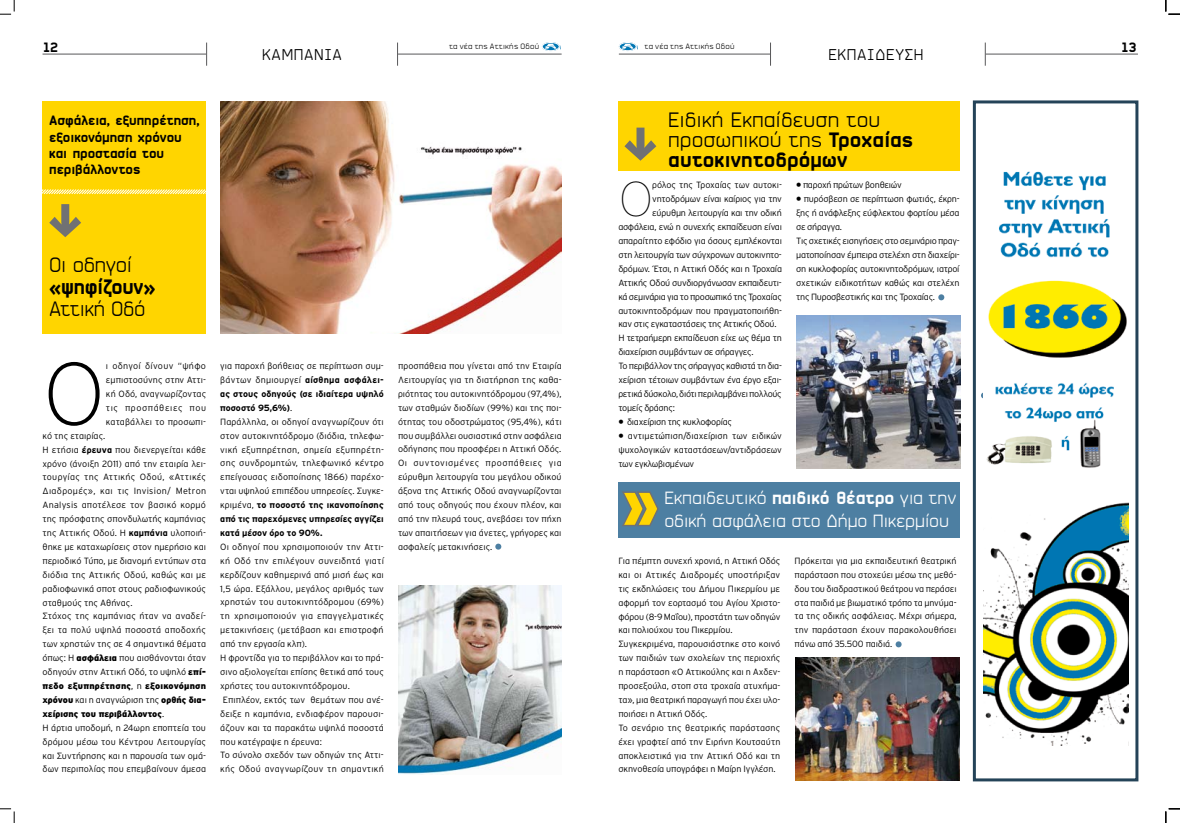
<style>
.page{position:relative;width:1180px;height:823px;background:#fff}
.page>*{position:absolute;margin:0;border:0;box-sizing:border-box;transform-origin:0 0}
.t1{font:200 88.4px "Interstate GR";color:#000}
.t2{font:100 48.7px "Interstate GR";color:#000}
.t3{font:20px/20px "PF Sector B Light";letter-spacing:-.005em;color:#000}
.t4{font:20px "PF Sector B Black";letter-spacing:.005em;color:#000}
.t5{font:20px "PF Sector B Black";letter-spacing:-.02em;color:#000}
.t6{font:17px/23px "PF Sector B Light";letter-spacing:-.01em;color:#fff}
.t7{font:15px "PF Sector B Light";letter-spacing:.05em;color:#000}
.t8{font:13px/16px "PF Sector B Black";color:#000}
.t9{font:300 9px/13.9px "Interstate GR";letter-spacing:-.01em;color:#000;text-align:justify}
.t10{font:300 9px/13.9px "Interstate GR";letter-spacing:-.03em;color:#000}
.t11{font:300 9px/13.9px "Interstate GR";letter-spacing:.01em;color:#000}
.t12{font:7.5px "PF Sector B Light";letter-spacing:.04em;color:#000}
.s1{font-weight:700}
.s2{font-weight:900}
.s3{font-family:"PF Sector B Black"}
</style>
<div class="page">
<div style="left:42px;top:101px;width:164px;height:232px;background:#ffd500"></div>
<svg style="left:42px;top:189px;width:164px;height:6px"></svg>
<svg style="left:49px;top:204px;width:32px;height:33px"></svg>
<hr style="left:43px;top:54px;width:163px;height:1px;background:#58585a">
<hr style="left:398px;top:54px;width:163px;height:1px;background:#58585a">
<svg style="left:206px;top:43px;width:1px;height:23px"></svg>
<svg style="left:397px;top:43px;width:1px;height:23px"></svg>
<svg style="left:1165px;top:0;width:14px;height:15px"></svg>
<svg style="left:1165px;top:808px;width:14px;height:14px"></svg>
<hr style="left:618px;top:54px;width:152px;height:1px;background:#58585a">
<hr style="left:985px;top:54px;width:152px;height:1px;background:#58585a">
<svg style="left:770px;top:43px;width:1px;height:23px"></svg>
<svg style="left:984px;top:43px;width:1px;height:23px"></svg>
<svg style="left:619px;top:42px;width:17px;height:9px"></svg>
<svg style="left:0;top:0;width:15px;height:15px"></svg>
<svg style="left:0;top:808px;width:15px;height:14px"></svg>
<svg style="left:542px;top:42px;width:17px;height:9px"></svg>
<img style="left:220px;top:102px;width:341px;height:231px">
<img style="left:398px;top:585px;width:163px;height:189px">
<div style="left:972px;top:100px;width:166px;height:681px;border:3px solid #244358"></div>
<img style="left:982px;top:171px;width:146px;height:574px">
<div style="left:618px;top:101px;width:341px;height:70px;background:#ffd500"></div>
<svg style="left:624px;top:127px;width:32px;height:34px"></svg>
<img style="left:796px;top:315px;width:164px;height:153px">
<div style="left:618px;top:482px;width:341px;height:56px;background:#4d7fa2"></div>
<svg style="left:622px;top:491px;width:37px;height:35px"></svg>
<img style="left:795px;top:657px;width:164px;height:123px">
<svg style="left:495px;top:543px;width:6px;height:6px"></svg>
<svg style="left:938px;top:294px;width:6px;height:6px"></svg>
<svg style="left:895px;top:641px;width:6px;height:6px"></svg>
<h3 class="t8" style="left:42px;top:39px;width:17px">12</h3>
<p class="t12" style="left:449px;top:42px;width:91px">τα νέα της Αττικής Οδού</p>
<p class="t12" style="left:644px;top:42px;width:91px">τα νέα της Αττικής Οδού</p>
<h3 class="t8" style="left:1120px;top:39px;width:18px">13</h3>
<h3 class="t7" style="left:262px;top:45px;width:81px">ΚΑΜΠΑΝΙΑ</h3>
<h3 class="t7" style="left:828px;top:45px;width:97px">ΕΚΠΑΙΔΕΥΣΗ</h3>
<h3 class="t8" style="left:49px;top:112px;width:152px">Ασφάλεια, εξυπηρέτηση, εξοικονόμηση χρόνου και προστασία του περιβάλλοντος</h3>
<h3 class="t3" style="left:49px;top:255px;width:85px">Οι οδηγοί</h3>
<h3 class="t5" style="left:49px;top:274px;width:108px">«ψηφίζουν»</h3>
<h3 class="t3" style="left:49px;top:299px;width:98px">Αττική Οδό</h3>
<h1 class="t1" style="left:43px;top:345px;width:65px">Ο</h1>
<p class="t9" style="left:106px;top:359px;width:102px">ι οδηγοί δίνουν “ψήφο εμπιστοσύνης στην Αττι&shy;κή Οδό, αναγνωρίζοντας τις προσπάθειες που καταβάλλει το προσωπι-</p>
<p class="t9" style="left:43px;top:428px;width:165px;text-align:left">κό της εταιρίας.<br>Η ετήσια <span class="s1">έρευνα</span> που διενεργείται κάθε χρόνο (άνοιξη 2011) από την εταιρία λει&shy;τουργίας της Αττικής Οδού, «Αττικές Διαδρομές», και τις Invision/ Metron Analysis αποτέλεσε τον βασικό κορμό της πρόσφατης σπονδυλωτής καμπάνιας της Αττικής Οδού. Η <span class="s1">καμπάνια</span> υλοποιή&shy;θηκε με καταχωρίσεις στον ημερήσιο και περιοδικό Τύπο, με διανομή εντύπων στα διόδια της Αττικής Οδού, καθώς και με ραδιοφωνικά σποτ στους ραδιοφωνικούς σταθμούς της Αθήνας.<br>Στόχος της καμπάνιας ήταν να αναδεί&shy;ξει τα πολύ υψηλά ποσοστά αποδοχής των χρηστών της σε 4 σημαντικά θέματα όπως: Η <span class="s2">ασφάλεια</span> που αισθάνονται όταν οδηγούν στην Αττική Οδό, το υψηλό <span class="s2">επί&shy;πεδο εξυπηρέτησης</span>, η <span class="s2">εξοικονόμηση χρόνου</span> και η αναγνώριση της <span class="s2">ορθής δια&shy;χείρισης του περιβάλλοντος</span>.<br>Η άρτια υποδομή, η 24ωρη εποπτεία του δρόμου μέσω του Κέντρου Λειτουργίας και Συντήρησης και η παρουσία των ομά&shy;δων περιπολίας που επεμβαίνουν άμεσα</p>
<p class="t11" style="left:220px;top:359px;width:165px">για παροχή βοήθειας σε περίπτωση συμ&shy;βάντων δημιουργεί <span class="s1">αίσθημα ασφάλει&shy;ας στους οδηγούς (σε ιδιαίτερα υψηλό ποσοστό 95,6%)</span>.<br>Παράλληλα, οι οδηγοί αναγνωρίζουν ότι στον αυτοκινητόδρομο (διόδια, τηλεφω&shy;νική εξυπηρέτηση, σημεία εξυπηρέτη&shy;σης συνδρομητών, τηλεφωνικό κέντρο επείγουσας ειδοποίησης 1866) παρέχο&shy;νται υψηλού επιπέδου υπηρεσίες. Συγκε&shy;κριμένα, <span class="s1">το ποσοστό της ικανοποίησης από τις παρεχόμενες υπηρεσίες αγγίζει κατά μέσον όρο το 90%.</span></p>
<p class="t9" style="left:220px;top:539px;width:165px;text-align:left">Οι οδηγοί που χρησιμοποιούν την Αττι&shy;κή Οδό την επιλέγουν συνειδητά γιατί κερδίζουν καθημερινά από μισή έως και 1,5 ώρα. Εξάλλου, μεγάλος αριθμός των χρηστών του αυτοκινητόδρομου (69%) τη χρησιμοποιούν για επαγγελματικές μετακινήσεις (μετάβαση και επιστροφή από την εργασία κλπ).<br>Η φροντίδα για το περιβάλλον και το πρά&shy;σινο αξιολογείται επίσης θετικά από τους χρήστες του αυτοκινητόδρομου.<br>Επιπλέον, εκτός των θεμάτων που ανέ&shy;δειξε η καμπάνια, ενδιαφέρον παρουσι&shy;άζουν και τα παρακάτω υψηλά ποσοστά που κατέγραψε η έρευνα:<br>Το σύνολο σχεδόν των οδηγών της Αττι&shy;κής Οδού αναγνωρίζουν τη σημαντική</p>
<p class="t9" style="left:398px;top:358px;width:165px">προσπάθεια που γίνεται από την Eταιρία Λειτουργίας για τη διατήρηση της καθα&shy;ριότητας του αυτοκινητόδρομου (97,4%), των σταθμών διοδίων (99%) και της ποι&shy;ότητας του οδοστρώματος (95,4%), κάτι που συμβάλλει ουσιαστικά στην ασφάλεια οδήγησης που προσφέρει η Αττική Οδός.<br>Οι συντονισμένες προσπάθειες για εύρυθμη λειτουργία του μεγάλου οδικού άξονα της Αττικής Οδού αναγνωρίζονται από τους οδηγούς που έχουν πλέον, και από την πλευρά τους, ανεβάσει τον πήχη των απαιτήσεων για άνετες, γρήγορες και ασφαλείς μετακινήσεις.</p>
<h3 class="t3" style="left:668px;top:109px;width:246px">Ειδική Εκπαίδευση του προσωπικού της <span class="s3">Τροχαίας</span></h3>
<h3 class="t4" style="left:668px;top:147px;width:180px">αυτοκινητοδρόμων</h3>
<h2 class="t2" style="left:618px;top:173px;width:37px">O</h2>
<p class="t9" style="left:652px;top:178px;width:131px">ρόλος της Τροχαίας των αυτοκι-</p>
<p class="t9" style="left:652px;top:192px;width:131px">νητοδρόμων είναι καίριος για την</p>
<p class="t9" style="left:652px;top:206px;width:131px">εύρυθμη λειτουργία και την οδική</p>
<p class="t9" style="left:618px;top:220px;width:165px">ασφάλεια, ενώ η συνεχής εκπαίδευση είναι</p>
<p class="t9" style="left:618px;top:234px;width:165px">απαραίτητο εφόδιο για όσους εμπλέκονται</p>
<p class="t10" style="left:618px;top:247px;width:165px">στη λειτουργία των σύγχρονων αυτοκινητο-</p>
<p class="t9" style="left:618px;top:261px;width:165px">δρόμων. Έτσι, η Αττική Οδός και η Τροχαία</p>
<p class="t10" style="left:618px;top:275px;width:165px">Αττικής Οδού συνδιοργάνωσαν εκπαιδευτι-</p>
<p class="t10" style="left:618px;top:289px;width:165px">κά σεμινάρια για το προσωπικό της Τροχαίας</p>
<p class="t9" style="left:618px;top:303px;width:165px">αυτοκινητοδρόμων που πραγματοποιήθη-</p>
<p class="t10" style="left:618px;top:317px;width:160px">καν στις εγκαταστάσεις της Αττικής Οδού.</p>
<p class="t9" style="left:618px;top:331px;width:165px">Η τετραήμερη εκπαίδευση είχε ως θέμα τη</p>
<p class="t10" style="left:618px;top:345px;width:137px">διαχείριση συμβάντων σε σήραγγες.</p>
<p class="t10" style="left:618px;top:359px;width:165px">Το περιβάλλον της σήραγγας καθιστά τη δια-</p>
<p class="t9" style="left:618px;top:372px;width:165px">χείριση τέτοιων συμβάντων ένα έργο εξαι-</p>
<p class="t10" style="left:618px;top:386px;width:165px">ρετικά δύσκολο, διότι περιλαμβάνει πολλούς</p>
<p class="t10" style="left:618px;top:400px;width:58px">τομείς δράσης:</p>
<p class="t10" style="left:618px;top:414px;width:115px"><span class="s2">•</span> διαχείριση της κυκλοφορίας</p>
<p class="t9" style="left:618px;top:428px;width:165px"><span class="s2">•</span> αντιμετώπιση/διαχείριση των ειδικών ψυχολογικών καταστάσεων/αντιδράσεων των εγκλωβισμένων</p>
<p class="t10" style="left:796px;top:178px;width:107px"><span class="s2">•</span> παροχή πρώτων βοηθειών</p>
<p class="t10" style="left:796px;top:192px;width:165px"><span class="s2">•</span> πυρόσβεση σε περίπτωση φωτιάς, έκρη&shy;ξης ή ανάφλεξης εύφλεκτου φορτίου μέσα σε σήραγγα.<br>Τις σχετικές εισηγήσεις στο σεμινάριο πραγ&shy;ματοποίησαν έμπειρα στελέχη στη διαχείρι&shy;ση κυκλοφορίας αυτοκινητοδρόμων, ιατροί σχετικών ειδικοτήτων καθώς και στελέχη της Πυροσβεστικής και της Τροχαίας.</p>
<h3 class="t6" style="left:664px;top:486px;width:293px">Εκπαιδευτικό <span class="s3">παιδικό θέατρο</span> για την οδική ασφάλεια στο Δήμο Πικερμίου</h3>
<p class="t9" style="left:618px;top:553px;width:163px;text-align:left">Για πέμπτη συνεχή χρονιά, η Αττική Οδός και οι Αττικές Διαδρομές υποστήριξαν τις εκδηλώσεις του Δήμου Πικερμίου με αφορμή τον εορτασμό του Αγίου Χριστο&shy;φόρου (8-9 Μαΐου), προστάτη των οδηγών και πολιούχου του Πικερμίου.<br>Συγκεκριμένα, παρουσιάστηκε στο κοινό των παιδιών των σχολείων της περιοχής η παράσταση «Ο Αττικούλης και η Αχδεν&shy;προσεξούλα, στοπ στα τροχαία ατυχήμα&shy;τα», μια θεατρική παραγωγή που έχει υλο&shy;ποιήσει η Αττική Οδός.<br>Το σενάριο της θεατρικής παράστασης έχει γραφτεί από την Ειρήνη Κουτσαύτη αποκλειστικά για την Αττική Οδό και τη σκηνοθεσία υπογράφει η Μαίρη Ιγγλέση.</p>
<p class="t9" style="left:794px;top:553px;width:164px">Πρόκειται για μια εκπαιδευτική θεατρική παράσταση που στοχεύει μέσω της μεθό&shy;δου του διαδραστικού θεάτρου να περάσει στα παιδιά με βιωματικό τρόπο τα μηνύμα&shy;τα της οδικής ασφάλειας. Μέχρι σήμερα, την παράσταση έχουν παρακολουθήσει πάνω από 35.500 παιδιά.</p>
</div>
